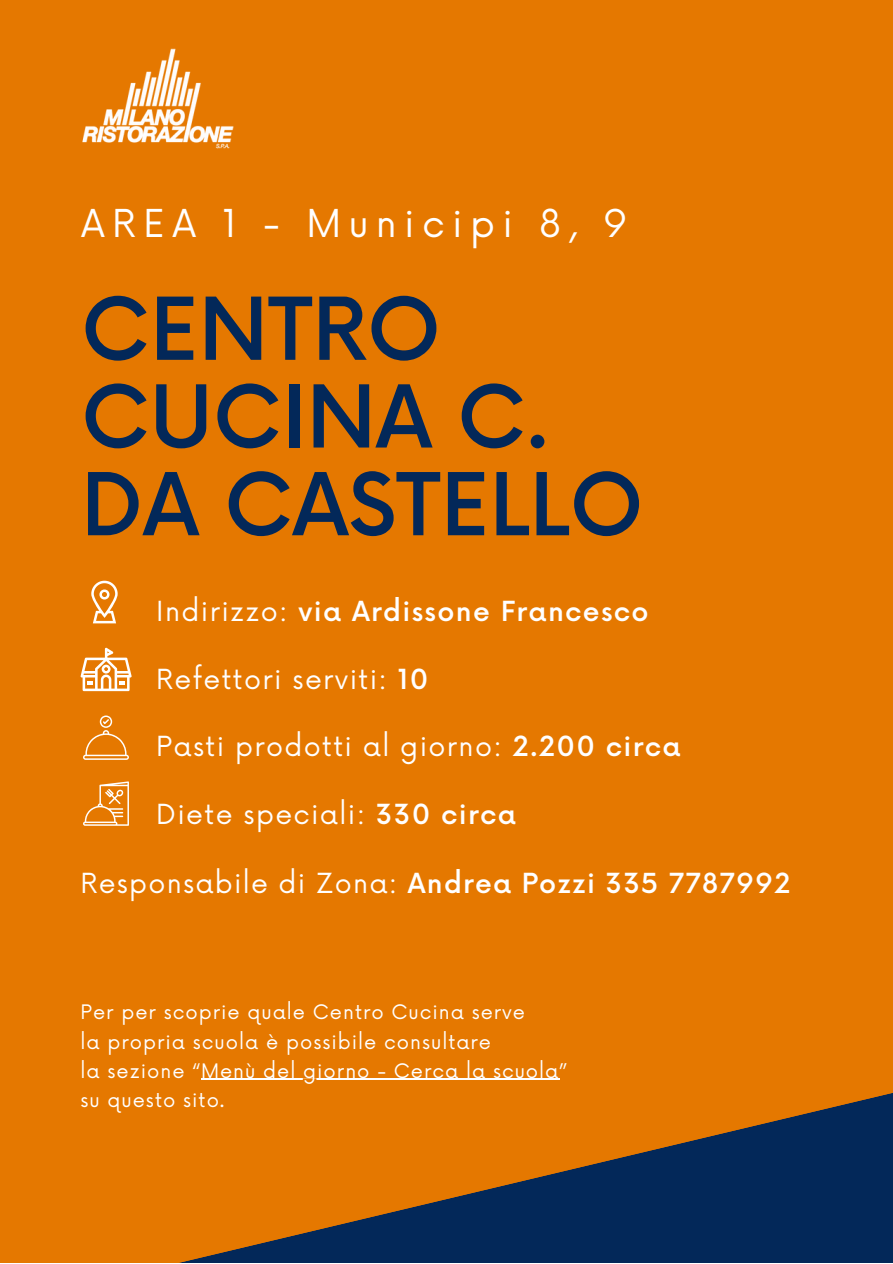
<style>
.page{position:relative;width:893px;height:1264px;background:#fff}
.page>*{position:absolute;margin:0;border:0;box-sizing:border-box;transform-origin:0 0}
.t1{font:500 84.3px/87.6px "Now";color:#032859}
.t2{font:37.5px "Now";letter-spacing:.2em;color:#fff}
.t3{font:27px "Now";letter-spacing:.05em;color:#fff}
.t4{font:500 27px "Now";letter-spacing:.05em;color:#fff}
.t5{font:19.5px "Now";letter-spacing:.05em;color:#fff}
.s1{font-weight:400}
.s2{font-weight:500}
</style>
<div class="page">
<div style="left:0;top:0;width:892px;height:1262px;background:#e57800"></div>
<svg style="left:183px;top:1078px;width:709px;height:184px"></svg>
<img style="left:82px;top:48px;width:152px;height:101px">
<svg style="left:83px;top:715px;width:46px;height:44px"></svg>
<svg style="left:83px;top:781px;width:46px;height:44px"></svg>
<svg style="left:80px;top:647px;width:51px;height:44px"></svg>
<svg style="left:91px;top:580px;width:27px;height:43px"></svg>
<hr style="left:201px;top:1078px;width:358px;height:1px;background:#fff">
<p class="t2" style="left:81px;top:202px;width:548px">AREA 1 - Municipi 8, 9</p>
<p class="t1" style="left:81px;top:291px;width:470px">CENTRO<br>CUCINA C.</p>
<p class="t1" style="left:81px;top:466px;width:564px">DA CASTELLO</p>
<p class="t4" style="left:156px;top:597px;width:493px"><span class="s1">Indirizzo:</span> via Ardissone Francesco</p>
<p class="t3" style="left:156px;top:663px;width:274px">Refettori serviti: <span class="s2">10</span></p>
<p class="t3" style="left:156px;top:731px;width:526px">Pasti prodotti al giorno: <span class="s2">2.200 circa</span></p>
<p class="t3" style="left:156px;top:798px;width:361px">Diete speciali: <span class="s2">330 circa</span></p>
<p class="t4" style="left:80px;top:869px;width:711px"><span class="s1">Responsabile di Zona:</span> Andrea Pozzi 335 7787992</p>
<p class="t5" style="left:80px;top:1001px;width:446px">Per per scoprie quale Centro Cucina serve</p>
<p class="t5" style="left:80px;top:1030px;width:412px">la propria scuola è possibile consultare</p>
<p class="t5" style="left:80px;top:1059px;width:488px">la sezione “Menù del giorno - Cerca la scuola”</p>
<p class="t5" style="left:80px;top:1089px;width:145px">su questo sito.</p>
</div>
